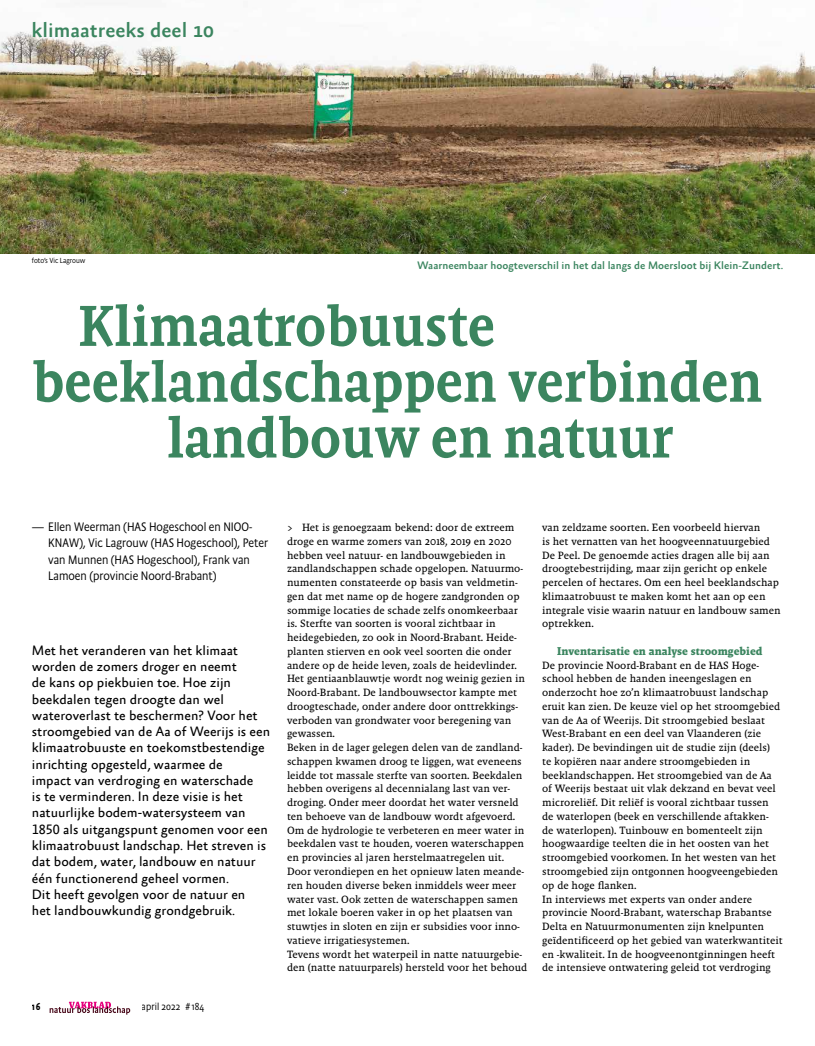
<style>
.page{position:relative;width:815px;height:1046px;background:#fff}
.page>*{position:absolute;margin:0;border:0;box-sizing:border-box;transform-origin:0 0}
.t1{font:500 58.5px "Absara Headline Pro";letter-spacing:-.01em;color:#3b855f}
.t2{font:500 21px "Absara Sans Offc Pro";color:#3b855f}
.t3{font:13.75px/16.2px "Absara Sans Offc Pro";color:#000}
.t4{font:300 12.5px/16.2px "Absara Sans Headline Pro";color:#000}
.t5{font:700 11.5px "Malaga OT";color:#3b855f}
.t6{font:500 11px "Absara Sans Offc Pro";color:#3b855f}
.t7{font:10.75px/13.8px "Malaga OT";color:#000}
.t8{font:300 10.38px "Absara Sans Headline Pro";color:#000}
.t9{font:500 10.38px "Absara Sans Headline Pro";color:#000}
.t10{font:300 7.5px "Absara Sans Headline Pro";color:#000}
.s1{font-family:"Absara Sans Sc Offc Pro"}
</style>
<div class="page">
<img style="left:0;top:31px;width:815px;height:222px">
<svg style="left:50px;top:1001px;width:80px;height:13px"></svg>
<h2 class="t2" style="left:32px;top:19px;width:184px">klimaatreeks deel <span class="s1">10</span></h2>
<p class="t10" style="left:32px;top:256px;width:55px">foto’s Vic Lagrouw</p>
<p class="t6" style="left:417px;top:259px;width:367px">Waarneembaar hoogteverschil in het dal langs de Moersloot bij Klein-Zundert.</p>
<h1 class="t1" style="left:77px;top:291px;width:420px">Klimaatrobuuste</h1>
<h1 class="t1" style="left:32px;top:346px;width:732px">beeklandschappen verbinden</h1>
<h1 class="t1" style="left:167px;top:402px;width:508px">landbouw en natuur</h1>
<p class="t4" style="left:48px;top:518px;width:222px;text-indent:-16px">— Ellen Weerman (HAS Hogeschool en NIOO-KNAW), Vic Lagrouw (HAS Hogeschool), Peter van Munnen (HAS Hogeschool), Frank van Lamoen (provincie Noord-Brabant)</p>
<p class="t3" style="left:32px;top:642px;width:240px">Met het veranderen van het klimaat worden de zomers droger en neemt<br>de kans op piekbuien toe. Hoe zijn beekdalen tegen droogte dan wel wateroverlast te beschermen? Voor het stroomgebied van de Aa of Weerijs is een klimaatrobuuste en toekomstbestendige inrichting opgesteld, waarmee de<br>impact van verdroging en waterschade<br>is te verminderen. In deze visie is het natuurlijke bodem-watersysteem van 1850 als uitgangspunt genomen voor een klimaatrobuust landschap. Het streven is dat bodem, water, landbouw en natuur één functionerend geheel vormen.<br>Dit heeft gevolgen voor de natuur en<br>het landbouwkundig grondgebruik.</p>
<p class="t9" style="left:32px;top:999px;width:10px">16</p>
<p class="t8" style="left:142px;top:999px;width:64px">april 2022 # 184</p>
<p class="t7" style="left:287px;top:520px;width:242px">&gt; Het is genoegzaam bekend: door de extreem droge en warme zomers van 2018, 2019 en 2020 hebben veel natuur- en landbouwgebieden in zandlandschappen schade opgelopen. Natuurmo&shy;numenten constateerde op basis van veldmetin&shy;gen dat met name op de hogere zandgronden op sommige locaties de schade zelfs onomkeerbaar is. Sterfte van soorten is vooral zichtbaar in heidegebieden, zo ook in Noord-Brabant. Heide&shy;planten stierven en ook veel soorten die onder andere op de heide leven, zoals de heidevlinder.<br>Het gentiaanblauwtje wordt nog weinig gezien in Noord-Brabant. De landbouwsector kampte met droogteschade, onder andere door onttrekkings&shy;verboden van grondwater voor beregening van gewassen.<br>Beken in de lager gelegen delen van de zandland&shy;schappen kwamen droog te liggen, wat eveneens leidde tot massale sterfte van soorten. Beekdalen hebben overigens al decennialang last van ver&shy;droging. Onder meer doordat het water versneld ten behoeve van de landbouw wordt afgevoerd.<br>Om de hydrologie te verbeteren en meer water in beekdalen vast te houden, voeren waterschappen en provincies al jaren herstelmaatregelen uit.<br>Door verondiepen en het opnieuw laten meande&shy;ren houden diverse beken inmiddels weer meer water vast. Ook zetten de waterschappen samen met lokale boeren vaker in op het plaatsen van stuwtjes in sloten en zijn er subsidies voor inno&shy;vatieve irrigatiesystemen.<br>Tevens wordt het waterpeil in natte natuurgebie&shy;den (natte natuurparels) hersteld voor het behoud</p>
<p class="t7" style="left:542px;top:520px;width:240px">van zeldzame soorten. Een voorbeeld hiervan<br>is het vernatten van het hoogveennatuurgebied De Peel. De genoemde acties dragen alle bij aan droogtebestrijding, maar zijn gericht op enkele percelen of hectares. Om een heel beeklandschap klimaatrobuust te maken komt het aan op een integrale visie waarin natuur en landbouw samen optrekken.</p>
<p class="t5" style="left:557px;top:644px;width:207px">Inventarisatie en analyse stroomgebied</p>
<p class="t7" style="left:542px;top:658px;width:242px">De provincie Noord-Brabant en de HAS Hoge&shy;school hebben de handen ineengeslagen en onderzocht hoe zo’n klimaatrobuust landschap eruit kan zien. De keuze viel op het stroomgebied van de Aa of Weerijs. Dit stroomgebied beslaat West-Brabant en een deel van Vlaanderen (zie kader). De bevindingen uit de studie zijn (deels)<br>te kopiëren naar andere stroomgebieden in beeklandschappen. Het stroomgebied van de Aa of Weerijs bestaat uit vlak dekzand en bevat veel microreliëf. Dit reliëf is vooral zichtbaar tussen de waterlopen (beek en verschillende aftakken&shy;de waterlopen). Tuinbouw en bomenteelt zijn hoogwaardige teelten die in het oosten van het stroomgebied voorkomen. In het westen van het stroomgebied zijn ontgonnen hoogveengebieden op de hoge flanken.<br>In interviews met experts van onder andere provincie Noord-Brabant, waterschap Brabantse Delta en Natuurmonumenten zijn knelpunten geïdentificeerd op het gebied van waterkwantiteit en -kwaliteit. In de hoogveenontginningen heeft de intensieve ontwatering geleid tot verdroging</p>
</div>
